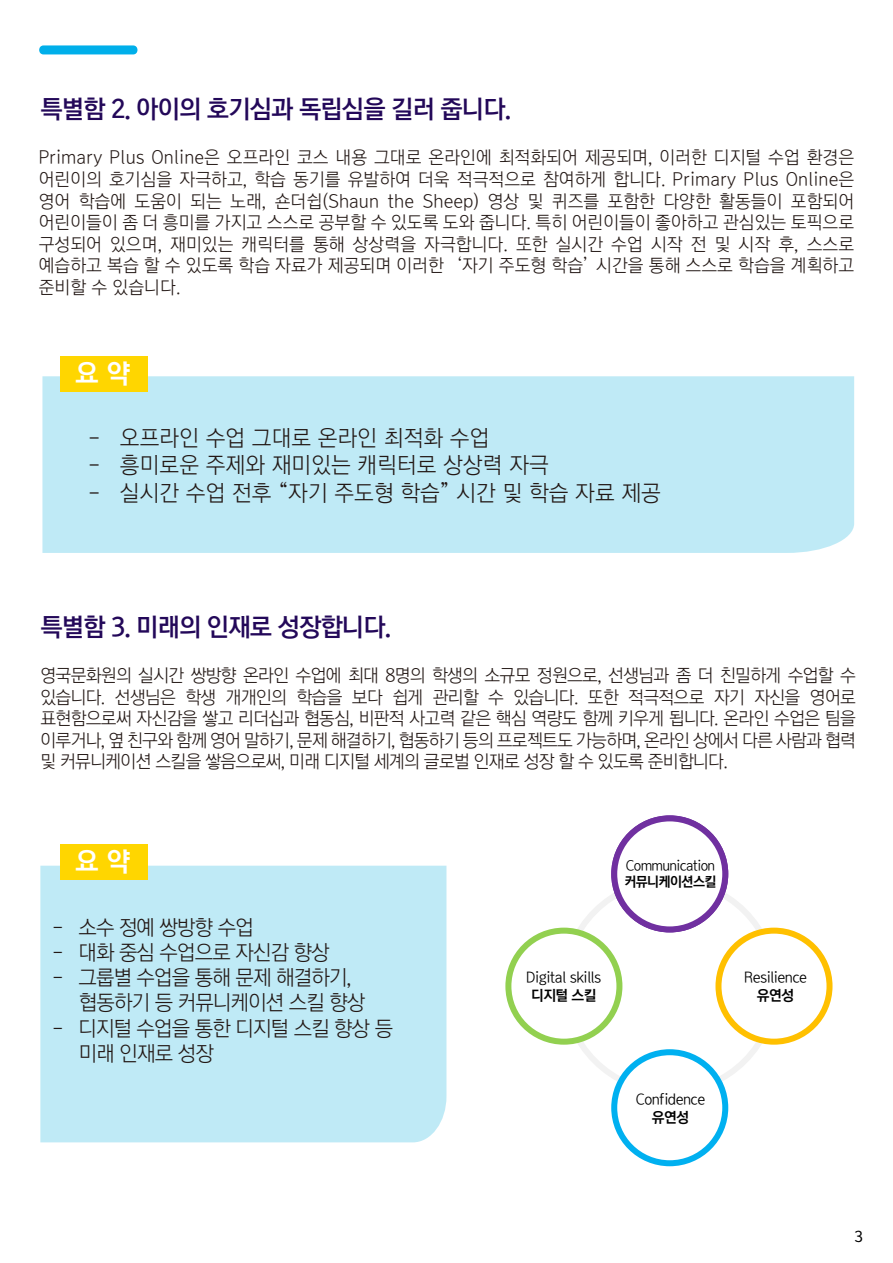
<style>
.page{position:relative;width:893px;height:1263px;background:#fff}
.page>*{position:absolute;margin:0;border:0;box-sizing:border-box;transform-origin:0 0}
.t1{font:27px "Korean GD16 R";color:#fff}
.t2{font:25.5px "Korean GD15 R";letter-spacing:-.04em;color:#230859}
.t3{font:22.5px "Korean GD11 R";color:#231815}
.t4{font:21px/25.2px "Korean GD11 R";letter-spacing:-.04em;color:#231815}
.t5{font:18px/21.6px "Korean GD11 R";letter-spacing:-.02em;color:#231815;text-align:justify}
.t6{font:15px "British Council Sans";color:#000}
.t7{font:14.55px "Korean GD12 R";letter-spacing:-.04em;color:#000}
.t8{font:14.55px "Korean GD16 R";letter-spacing:-.04em;color:#000}
.t9{font:13.8px "Korean GD12 R";letter-spacing:-.05em;color:#000}
.t10{font:13.8px "Korean GD16 R";letter-spacing:-.05em;color:#000}
</style>
<div class="page">
<svg style="left:39px;top:45px;width:99px;height:9px"></svg>
<div style="left:42px;top:376px;width:812px;height:177px;background:#bfeaf6"></div>
<div style="left:61px;top:356px;width:87px;height:36px;background:#ffd600"></div>
<div style="left:40px;top:866px;width:406px;height:276px;background:#bfeaf6"></div>
<div style="left:61px;top:844px;width:87px;height:36px;background:#ffd600"></div>
<div style="left:505px;top:928px;width:117px;height:117px;border:6px solid #92d050;border-radius:50%"></div>
<div style="left:611px;top:815px;width:117px;height:117px;border:6px solid #7030a0;border-radius:50%"></div>
<div style="left:715px;top:928px;width:117px;height:117px;border:6px solid #ffc000;border-radius:50%"></div>
<div style="left:611px;top:1049px;width:117px;height:117px;border:6px solid #00b0f0;border-radius:50%"></div>
<h2 class="t2" style="left:40px;top:95px;width:472px">특별함 2. 아이의 호기심과 독립심을 길러 줍니다.</h2>
<p class="t5" style="left:39px;top:147px;width:817px">Primary Plus Online은 오프라인 코스 내용 그대로 온라인에 최적화되어 제공되며, 이러한 디지털 수업 환경은 어린이의 호기심을 자극하고, 학습 동기를 유발하여 더욱 적극적으로 참여하게 합니다. Primary Plus Online은 영어 학습에 도움이 되는 노래, 숀더쉽(Shaun the Sheep) 영상 및 퀴즈를 포함한 다양한 활동들이 포함되어 어린이들이 좀 더 흥미를 가지고 스스로 공부할 수 있도록 도와 줍니다. 특히 어린이들이 좋아하고 관심있는 토픽으로 구성되어 있으며, 재미있는 캐릭터를 통해 상상력을 자극합니다. 또한 실시간 수업 시작 전 및 시작 후, 스스로 예습하고 복습 할 수 있도록 학습 자료가 제공되며 이러한 ‘자기 주도형 학습’ 시간을 통해 스스로 학습을 계획하고 준비할 수 있습니다.</p>
<h1 class="t1" style="left:75px;top:360px;width:57px">요 약</h1>
<p class="t3" style="left:88px;top:427px;width:403px">- 오프라인 수업 그대로 온라인 최적화 수업</p>
<p class="t3" style="left:88px;top:454px;width:462px">- 흥미로운 주제와 재미있는 캐릭터로 상상력 자극</p>
<p class="t3" style="left:88px;top:481px;width:574px">- 실시간 수업 전후 “자기 주도형 학습” 시간 및 학습 자료 제공</p>
<h2 class="t2" style="left:40px;top:613px;width:352px">특별함 3. 미래의 인재로 성장합니다.</h2>
<p class="t5" style="left:40px;top:665px;width:817px">영국문화원의 실시간 쌍방향 온라인 수업에 최대 8명의 학생의 소규모 정원으로, 선생님과 좀 더 친밀하게 수업할 수 있습니다. 선생님은 학생 개개인의 학습을 보다 쉽게 관리할 수 있습니다. 또한 적극적으로 자기 자신을 영어로 표현함으로써 자신감을 쌓고 리더십과 협동심, 비판적 사고력 같은 핵심 역량도 함께 키우게 됩니다. 온라인 수업은 팀을 이루거나, 옆 친구와 함께 영어 말하기, 문제 해결하기, 협동하기 등의 프로젝트도 가능하며, 온라인 상에서 다른 사람과 협력 및 커뮤니케이션 스킬을 쌓음으로써, 미래 디지털 세계의 글로벌 인재로 성장 할 수 있도록 준비합니다.</p>
<h1 class="t1" style="left:75px;top:848px;width:57px">요 약</h1>
<p class="t4" style="left:52px;top:915px;width:203px">- 소수 정예 쌍방향 수업</p>
<p class="t4" style="left:52px;top:940px;width:279px">- 대화 중심 수업으로 자신감 향상</p>
<p class="t4" style="left:79px;top:965px;width:288px;text-indent:-27px">- 그룹별 수업을 통해 문제 해결하기, 협동하기 등 커뮤니케이션 스킬 향상</p>
<p class="t4" style="left:79px;top:1015px;width:316px;text-indent:-27px">- 디지털 수업을 통한 디지털 스킬 향상 등 미래 인재로 성장</p>
<p class="t9" style="left:626px;top:858px;width:91px">Communication</p>
<p class="t10" style="left:624px;top:875px;width:94px">커뮤니케이션스킬</p>
<p class="t7" style="left:526px;top:970px;width:77px">Digital skills</p>
<p class="t8" style="left:531px;top:988px;width:67px">디지털 스킬</p>
<p class="t7" style="left:744px;top:970px;width:64px">Resilience</p>
<p class="t8" style="left:757px;top:988px;width:39px">유연성</p>
<p class="t7" style="left:636px;top:1092px;width:71px">Confidence</p>
<p class="t8" style="left:652px;top:1109px;width:39px">유연성</p>
<p class="t6" style="left:854px;top:1224px;width:11px">3</p>
</div>
